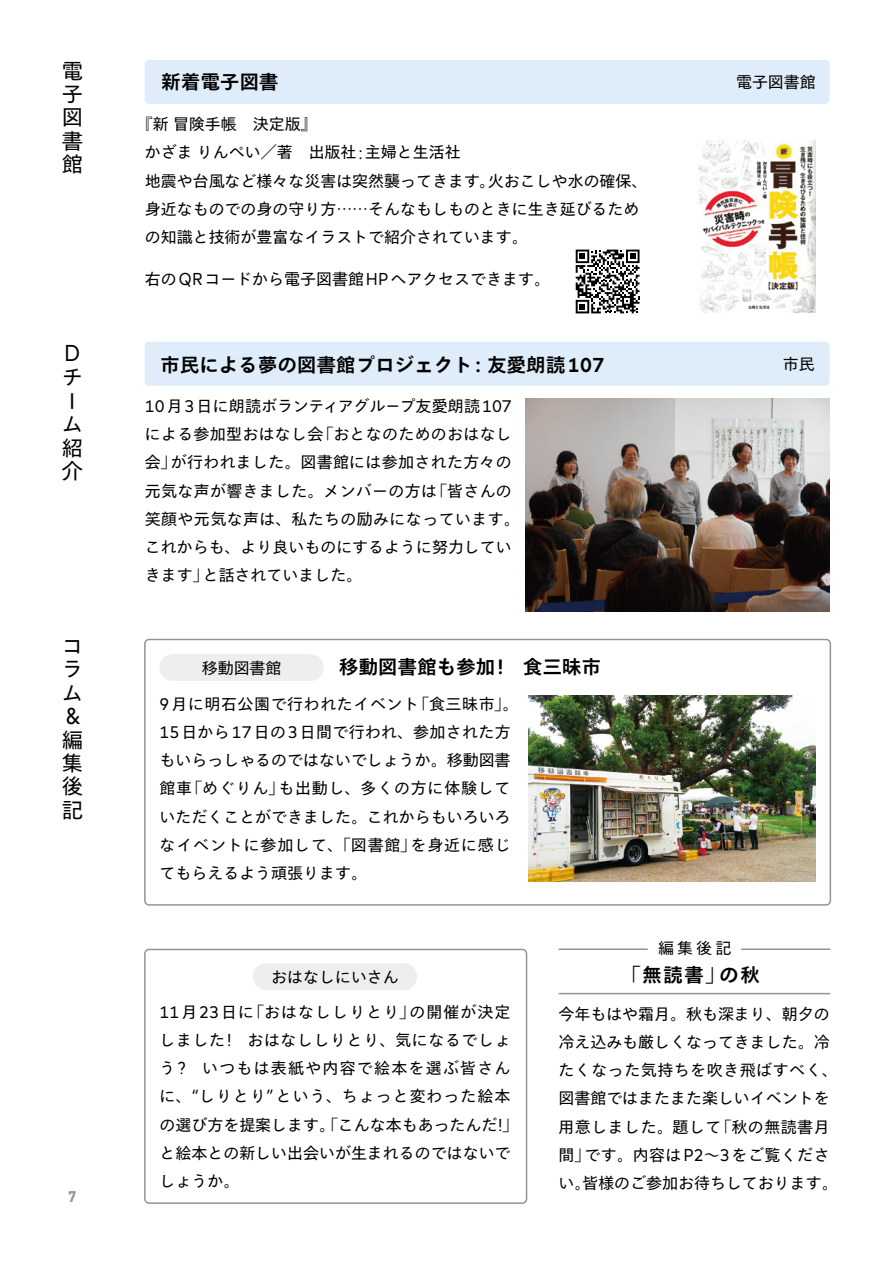
<style>
.page{position:relative;width:894px;height:1264px;background:#fff}
.page>*{position:absolute;margin:0;border:0;box-sizing:border-box;transform-origin:0 0}
.t1{font:22.95px "Typold Condensed";color:#000}
.t2{font:21.3px/23.4px "Tazugane Gothic Std N";color:#000;text-align:justify}
.t3{font:700 19.2px "Tazugane Gothic Std N";letter-spacing:.02em;color:#000}
.t4{font:15.9px/28.2px "Tazugane Gothic Std N";letter-spacing:.02em;color:#000}
.t5{font:15.9px/28.2px "Tazugane Gothic Std N";color:#000}
.t6{font:15.9px/28.2px "Tazugane Gothic Std N";letter-spacing:.04em;color:#000}
.t7{font:700 15.9px "DIN Next LT Pro";color:#939494}
.s1{font-family:"Typold Condensed";font-size:17.25px}
.s2{font-family:"Typold Condensed";font-weight:500;font-size:20.7px}
</style>
<div class="page">
<div style="left:145px;top:60px;width:684px;height:44px;background:#deedf9;border-radius:4px"></div>
<div style="left:145px;top:341px;width:684px;height:44px;background:#deedf9;border-radius:4px"></div>
<div style="left:144px;top:638px;width:687px;height:267px;border:1px solid #939494;border-radius:4px"></div>
<div style="left:144px;top:948px;width:383px;height:255px;border:1px solid #939494;border-radius:4px"></div>
<hr style="left:559px;top:992px;width:270px;height:2px;background:#939494">
<hr style="left:741px;top:948px;width:88px;height:1px;background:#939494">
<hr style="left:559px;top:948px;width:88px;height:1px;background:#939494">
<div style="left:253px;top:963px;width:164px;height:27px;background:#eeeeef;border-radius:13px"></div>
<div style="left:159px;top:654px;width:165px;height:27px;background:#eeeeef;border-radius:13px"></div>
<img style="left:528px;top:695px;width:287px;height:186px">
<img style="left:525px;top:398px;width:304px;height:213px">
<svg style="left:575px;top:249px;width:64px;height:64px"></svg>
<img style="left:698px;top:140px;width:117px;height:173px">
<h2 class="t2" style="left:62px;top:60px;width:22px">電子図書館</h2>
<h1 class="t1" style="left:64px;top:335px;width:17px">D</h1>
<h2 class="t2" style="left:62px;top:367px;width:22px;text-align:left">チーム紹介</h2>
<h2 class="t2" style="left:62px;top:635px;width:20px">コラム</h2>
<h2 class="t2" style="left:62px;top:729px;width:22px">編集後記</h2>
<h1 class="t1" style="left:66px;top:698px;width:17px">&amp;</h1>
<p class="t7" style="left:68px;top:1186px;width:10px">7</p>
<p class="t3" style="left:162px;top:69px;width:118px">新着電子図書</p>
<p class="t5" style="left:736px;top:68px;width:81px">電子図書館</p>
<p class="t5" style="left:145px;top:111px;width:504px;text-indent:-8px">『新冒険手帳　決定版』　<br>かざまりんぺい／著　出版社<span class="s1">:</span>主婦と生活社　<br>地震や台風など様々な災害は突然襲ってきます。火おこしや水の確保、身近なものでの身の守り方……そんなもしものときに生き延びるための知識と技術が豊富なイラストで紹介されています。</p>
<p class="t5" style="left:145px;top:266px;width:406px">右の<span class="s1">QR</span>コードから電子図書館<span class="s1">HP</span>へアクセスできます。</p>
<p class="t3" style="left:160px;top:351px;width:445px">市民による夢の図書館プロジェクト<span class="s2">:</span> 友愛朗読<span class="s2">107</span></p>
<p class="t5" style="left:782px;top:351px;width:33px">市民</p>
<p class="t4" style="left:145px;top:393px;width:376px"><span class="s1">10</span>月<span class="s1">3</span>日に朗読ボランティアグループ友愛朗読<span class="s1">107</span>による参加型おはなし会「おとなのためのおはなし会」が行われました。図書館には参加された方々の元気な声が響きました。メンバーの方は「皆さんの笑顔や元気な声は、私たちの励みになっています。これからも、より良いものにするように努力していきます」と話されていました。</p>
<p class="t5" style="left:202px;top:654px;width:81px">移動図書館</p>
<p class="t3" style="left:339px;top:653px;width:263px">移動図書館も参加<span class="s2">!</span>　食三昧市</p>
<p class="t4" style="left:159px;top:690px;width:360px"><span class="s1">9</span>月に明石公園で行われたイベント「食三昧市」。<br><span class="s1">15</span>日から<span class="s1">17</span>日の<span class="s1">3</span>日間で行われ、参加された方もいらっしゃるのではないでしょうか。移動図書館車「めぐりん」も出動し、多くの方に体験していただくことができました。これからもいろいろなイベントに参加して、「図書館」を身近に感じてもらえるよう頑張ります。</p>
<p class="t5" style="left:271px;top:963px;width:129px">おはなしにいさん</p>
<p class="t5" style="left:658px;top:934px;width:75px">編集後記</p>
<p class="t3" style="left:621px;top:961px;width:140px">「無読書」の秋</p>
<p class="t6" style="left:159px;top:998px;width:360px"><span class="s1">11</span>月<span class="s1">23</span>日に「おはなししりとり」の開催が決定しました<span class="s1">!</span>　おはなししりとり、気になるでしょう<span class="s1">?</span>　いつもは表紙や内容で絵本を選ぶ皆さんに、“しりとり”という、ちょっと変わった絵本の選び方を提案します。「こんな本もあったんだ<span class="s1">!</span>」と絵本との新しい出会いが生まれるのではないでしょうか。</p>
<p class="t5" style="left:558px;top:1000px;width:281px">今年もはや霜月。秋も深まり、朝夕の冷え込みも厳しくなってきました。冷たくなった気持ちを吹き飛ばすべく、図書館ではまたまた楽しいイベントを用意しました。題して「秋の無読書月間」です。内容は<span class="s1">P2</span>～<span class="s1">3</span>をご覧ください。皆様のご参加お待ちしております。</p>
</div>
